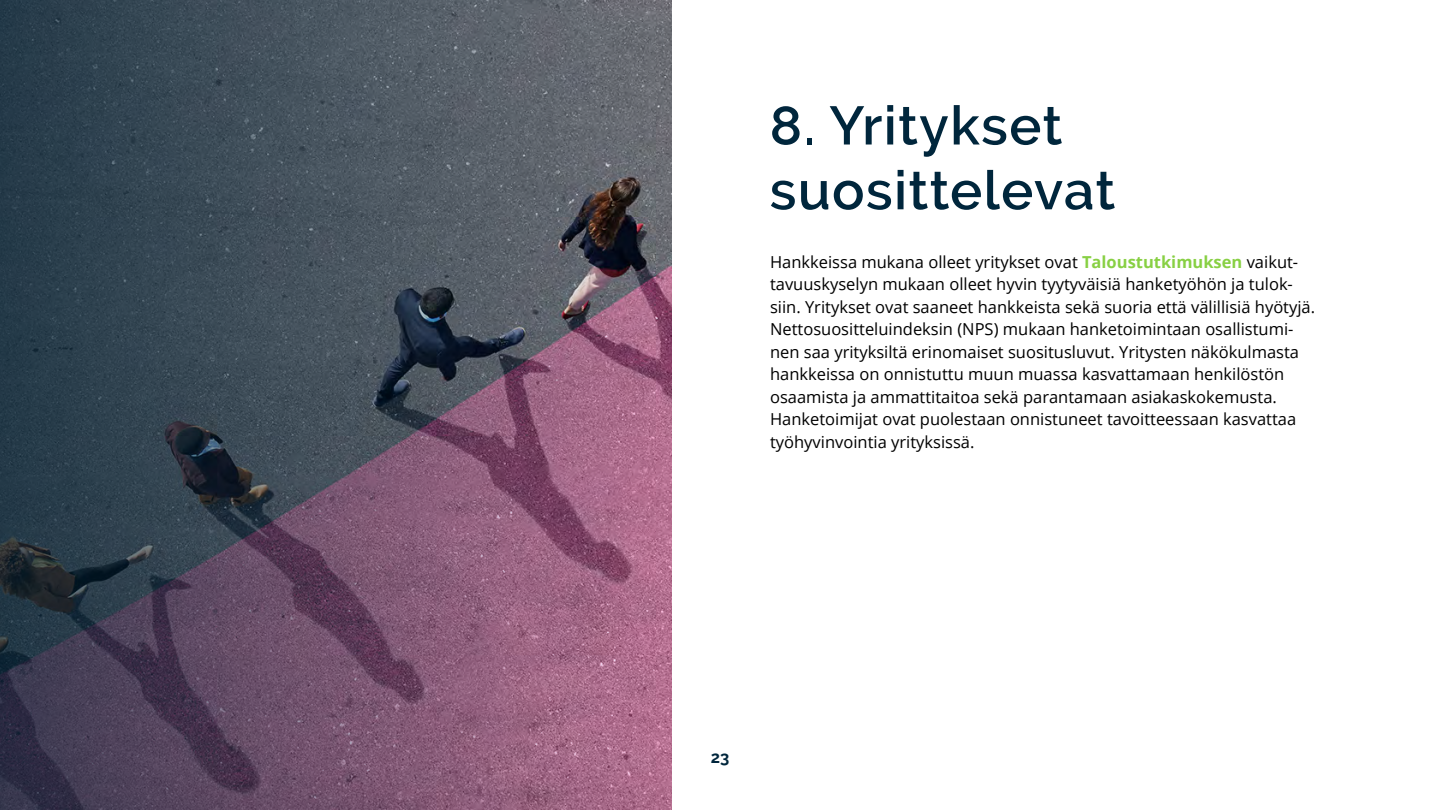
<style>
.page{position:relative;width:1440px;height:810px;background:#fff}
.page>*{position:absolute;margin:0;border:0;box-sizing:border-box;transform-origin:0 0}
.Otsikko1{font:600 54px/64.8px "Raleway";letter-spacing:.025em;color:#00263c}
.Leipis_oikea{font:16.5px/22.5px "Open Sans";color:#000}
.t1{font:700 16.5px "Raleway";color:#00263c}
.s1{font-weight:700;color:#88d044}
</style>
<div class="page">
<svg style="left:0;top:0;width:671px;height:810px;background:#5a5063"></svg>
<h2 class="Otsikko1" style="left:770px;top:93px;width:347px">8. Yritykset suosittelevat</h2>
<p class="Leipis_oikea" style="left:770px;top:250px;width:547px">Hankkeissa mukana olleet yritykset ovat <span class="s1">Taloustutkimuksen</span> vaikut&shy;tavuuskyselyn mukaan olleet hyvin tyytyväisiä hanketyöhön ja tulok&shy;siin. Yritykset ovat saaneet hankkeista sekä suoria että välillisiä hyötyjä.<br>Nettosuositteluindeksin (NPS) mukaan hanketoimintaan osallistumi&shy;nen saa yrityksiltä erinomaiset suositusluvut. Yritysten näkökulmasta hankkeissa on onnistuttu muun muassa kasvattamaan henkilöstön osaamista ja ammattitaitoa sekä parantamaan asiakaskokemusta.<br>Hanketoimijat ovat puolestaan onnistuneet tavoitteessaan kasvattaa työhyvinvointia yrityksissä.</p>
<p class="t1" style="left:711px;top:747px;width:20px">23</p>
</div>
